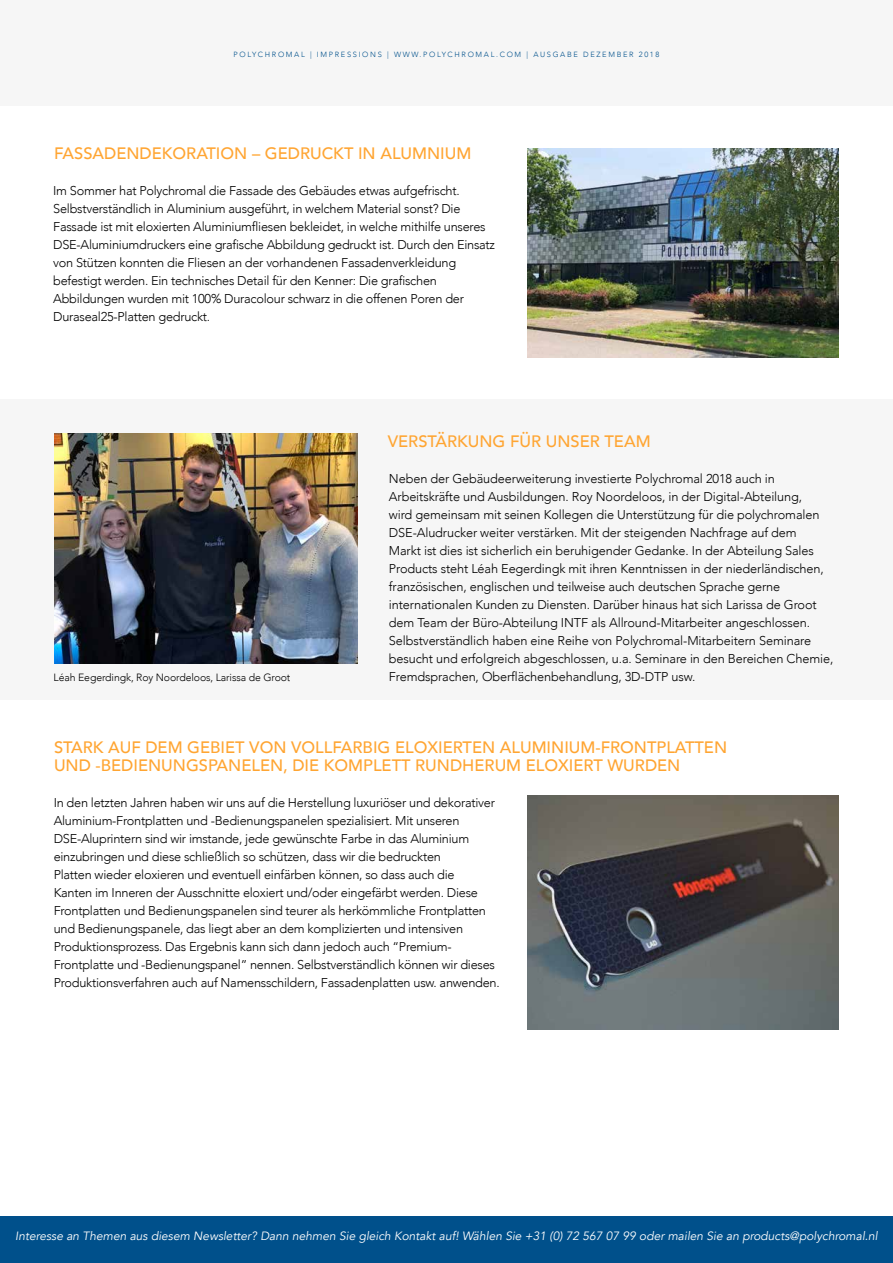
<style>
.page{position:relative;width:893px;height:1263px;background:#fff}
.page>*{position:absolute;margin:0;border:0;box-sizing:border-box;transform-origin:0 0}
.t1{font:500 16.5px/18px "Avenir";color:#ffa532}
.t2{font:300 12.75px/18px "Avenir";letter-spacing:-.02em;color:#000}
.t3{font:italic 12px "Avenir";color:#fff}
.t4{font:300 10.5px "Avenir";letter-spacing:-.01em;color:#000}
.t5{font:300 7.5px "Avenir";letter-spacing:.22em;color:#00508b}
</style>
<div class="page">
<div style="left:0;top:399px;width:893px;height:300px;background:#f6f6f6"></div>
<div style="left:0;top:0;width:893px;height:105px;background:#f6f6f6"></div>
<div style="left:0;top:1216px;width:893px;height:47px;background:#00508b"></div>
<img style="left:528px;top:148px;width:311px;height:209px">
<img style="left:54px;top:433px;width:303px;height:230px">
<img style="left:528px;top:795px;width:310px;height:234px">
<p class="t5" style="left:234px;top:50px;width:427px">POLYCHROMAL | IMPRESSIONS | WWW.POLYCHROMAL.COM | AUSGABE DEZEMBER 2018</p>
<p class="t1" style="left:54px;top:143px;width:419px">FASSADENDEKORATION – GEDRUCKT IN ALUMNIUM</p>
<p class="t2" style="left:53px;top:182px;width:443px">Im Sommer hat Polychromal die Fassade des Gebäudes etwas aufgefrischt.<br>Selbstverständlich in Aluminium ausgeführt, in welchem Material sonst? Die Fassade ist mit eloxierten Aluminiumfliesen bekleidet, in welche mithilfe unseres DSE-Aluminiumdruckers eine grafische Abbildung gedruckt ist. Durch den Einsatz von Stützen konnten die Fliesen an der vorhandenen Fassadenverkleidung befestigt werden. Ein technisches Detail für den Kenner: Die grafischen Abbildungen wurden mit 100% Duracolour schwarz in die offenen Poren der Duraseal25-Platten gedruckt.</p>
<p class="t4" style="left:54px;top:671px;width:238px">Léah Eegerdingk, Roy Noordeloos, Larissa de Groot</p>
<p class="t1" style="left:388px;top:431px;width:264px">VERSTÄRKUNG FÜR UNSER TEAM</p>
<p class="t2" style="left:389px;top:470px;width:446px">Neben der Gebäudeerweiterung investierte Polychromal 2018 auch in Arbeitskräfte und Ausbildungen. Roy Noordeloos, in der Digital-Abteilung,<br>wird gemeinsam mit seinen Kollegen die Unterstützung für die polychromalen DSE-Aludrucker weiter verstärken. Mit der steigenden Nachfrage auf dem<br>Markt ist dies ist sicherlich ein beruhigender Gedanke. In der Abteilung Sales Products steht Léah Eegerdingk mit ihren Kenntnissen in der niederländischen, französischen, englischen und teilweise auch deutschen Sprache gerne internationalen Kunden zu Diensten. Darüber hinaus hat sich Larissa de Groot dem Team der Büro-Abteilung INTF als Allround-Mitarbeiter angeschlossen.<br>Selbstverständlich haben eine Reihe von Polychromal-Mitarbeitern Seminare besucht und erfolgreich abgeschlossen, u.a. Seminare in den Bereichen Chemie, Fremdsprachen, Oberflächenbehandlung, 3D-DTP usw.</p>
<p class="t1" style="left:54px;top:737px;width:675px">STARK AUF DEM GEBIET VON VOLLFARBIG ELOXIERTEN ALUMINIUM-FRONTPLATTEN<br>UND -BEDIENUNGSPANELEN, DIE KOMPLETT RUNDHERUM ELOXIERT WURDEN</p>
<p class="t2" style="left:54px;top:794px;width:448px">In den letzten Jahren haben wir uns auf die Herstellung luxuriöser und dekorativer Aluminium-Frontplatten und -Bedienungspanelen spezialisiert. Mit unseren DSE-Aluprintern sind wir imstande, jede gewünschte Farbe in das Aluminium einzubringen und diese schließlich so schützen, dass wir die bedruckten<br>Platten wieder eloxieren und eventuell einfärben können, so dass auch die<br>Kanten im Inneren der Ausschnitte eloxiert und/oder eingefärbt werden. Diese Frontplatten und Bedienungspanelen sind teurer als herkömmliche Frontplatten und Bedienungspanele, das liegt aber an dem komplizierten und intensiven Produktionsprozess. Das Ergebnis kann sich dann jedoch auch “Premium-Frontplatte und -Bedienungspanel” nennen. Selbstverständlich können wir dieses Produktionsverfahren auch auf Namensschildern, Fassadenplatten usw. anwenden.</p>
<p class="t3" style="left:15px;top:1229px;width:864px">Interesse an Themen aus diesem Newsletter? Dann nehmen Sie gleich Kontakt auf! Wählen Sie +31 (0) 72 567 07 99 oder mailen Sie an products@polychromal.nl</p>
</div>
